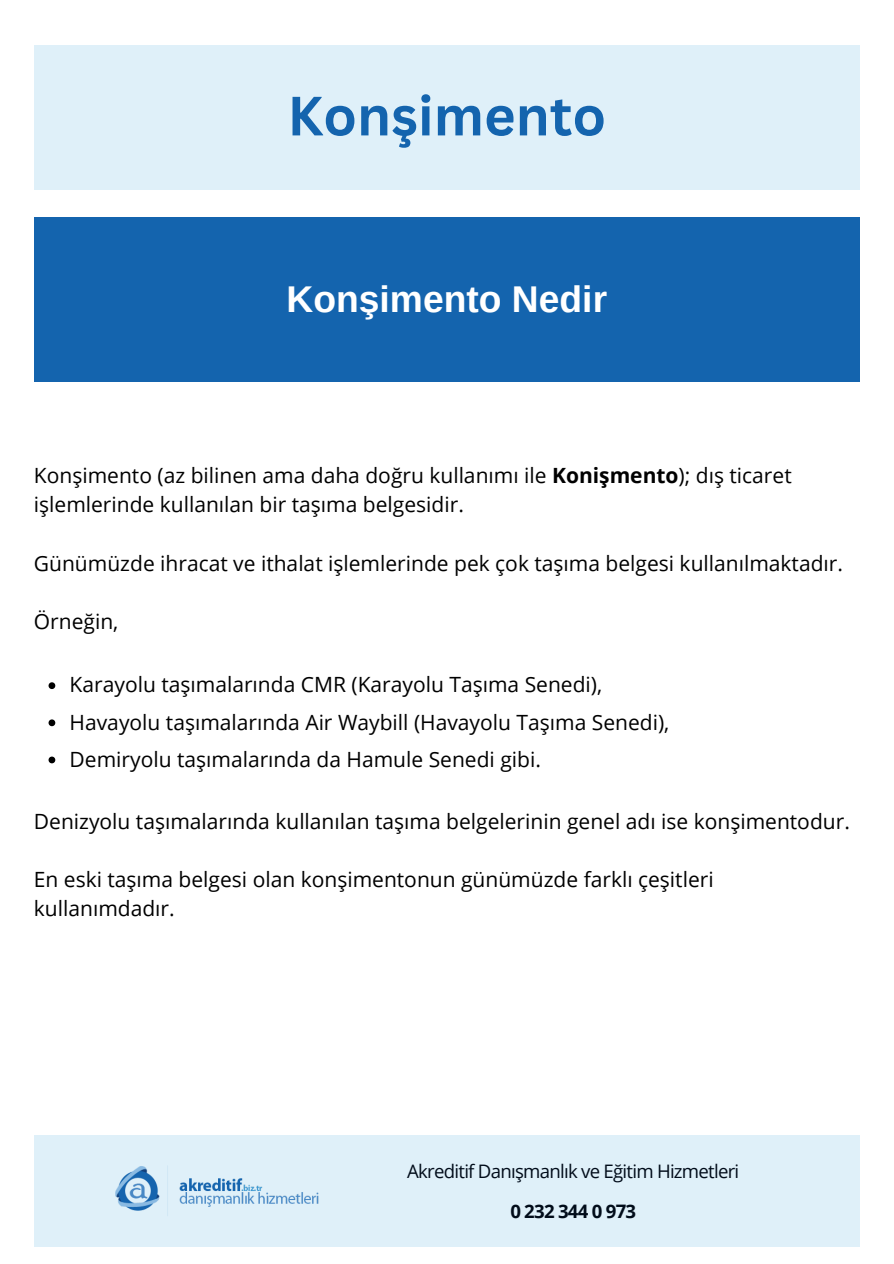
<style>
.page{position:relative;width:894px;height:1264px;background:#fff}
.page>*{position:absolute;margin:0;border:0;box-sizing:border-box;transform-origin:0 0}
.t1{font:700 54px "Canva Sans";color:#1464ae}
.t2{font:700 37.2px "Arimo";color:#fff}
.t3{font:21px/29.2px "Open Sans";color:#000}
.t4{font:18.6px "Open Sans";letter-spacing:-.04em;color:#010c1a}
.t5{font:700 18.6px "Open Sans";letter-spacing:-.04em;color:#010c1a}
.s1{font-weight:700}
</style>
<div class="page">
<div style="left:34px;top:217px;width:825px;height:164px;background:#1464ae"></div>
<svg style="left:49px;top:682px;width:6px;height:7px"></svg>
<svg style="left:49px;top:719px;width:6px;height:7px"></svg>
<svg style="left:49px;top:756px;width:6px;height:7px"></svg>
<div style="left:34px;top:1134px;width:825px;height:112px;background:#dff0f9"></div>
<img style="left:115px;top:1166px;width:204px;height:50px">
<div style="left:34px;top:45px;width:825px;height:144px;background:#dff0f9"></div>
<h1 class="t1" style="left:287px;top:84px;width:320px">Konşimento</h1>
<h2 class="t2" style="left:286px;top:274px;width:322px">Konşimento Nedir</h2>
<p class="t3" style="left:34px;top:460px;width:759px">Konşimento (az bilinen ama daha doğru kullanımı ile <span class="s1">Konişmento</span>); dış ticaret işlemlerinde kullanılan bir taşıma belgesidir.</p>
<p class="t3" style="left:34px;top:548px;width:810px">Günümüzde ihracat ve ithalat işlemlerinde pek çok taşıma belgesi kullanılmaktadır.</p>
<p class="t3" style="left:34px;top:606px;width:86px">Örneğin,</p>
<p class="t3" style="left:70px;top:665px;width:601px;line-height:37.2px">Karayolu taşımalarında CMR (Karayolu Taşıma Senedi),<br>Havayolu taşımalarında Air Waybill (Havayolu Taşıma Senedi),<br>Demiryolu taşımalarında da Hamule Senedi gibi.</p>
<p class="t3" style="left:34px;top:805px;width:817px">Denizyolu taşımalarında kullanılan taşıma belgelerinin genel adı ise konşimentodur.</p>
<p class="t3" style="left:34px;top:864px;width:681px">En eski taşıma belgesi olan konşimentonun günümüzde farklı çeşitleri kullanımdadır.</p>
<p class="t4" style="left:407px;top:1158px;width:333px">Akreditif Danışmanlık ve Eğitim Hizmetleri</p>
<p class="t5" style="left:510px;top:1197px;width:127px">0 232 344 0 973</p>
</div>
